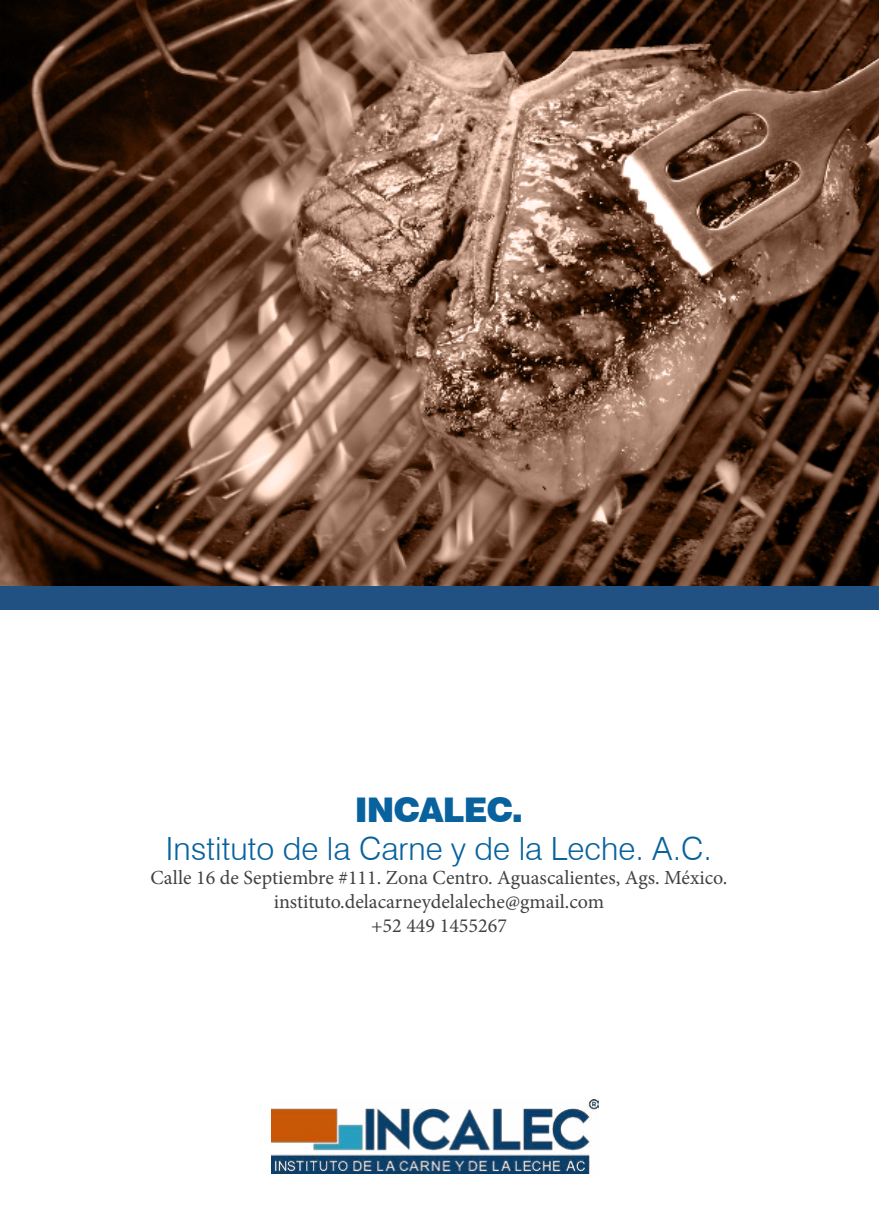
<style>
.page{position:relative;width:879px;height:1219px;background:#fff}
.page>*{position:absolute;margin:0;border:0;box-sizing:border-box;transform-origin:0 0}
.t1{font:900 34px "Swiss 721 BT";letter-spacing:-.03em;color:#08629e}
.t2{font:300 32px "Swiss 721 BT";color:#08629e}
.t3{font:20px/24px "Minion Pro";color:#414042;text-align:center}
</style>
<div class="page">
<img style="left:0;top:0;width:879px;height:586px">
<img style="left:271px;top:1100px;width:327px;height:74px">
<div style="left:0;top:586px;width:879px;height:23px;background:#205182"></div>
<h1 class="t1" style="left:355px;top:789px;width:170px">INCALEC.</h1>
<h2 class="t2" style="left:166px;top:829px;width:547px">Instituto de la Carne y de la Leche. A.C.</h2>
<p class="t3" style="left:150px;top:866px;width:578px">Calle 16 de Septiembre #111. Zona Centro. Aguascalientes, Ags. México. instituto.delacarneydelaleche@gmail.com<br>+52 449 1455267</p>
</div>
